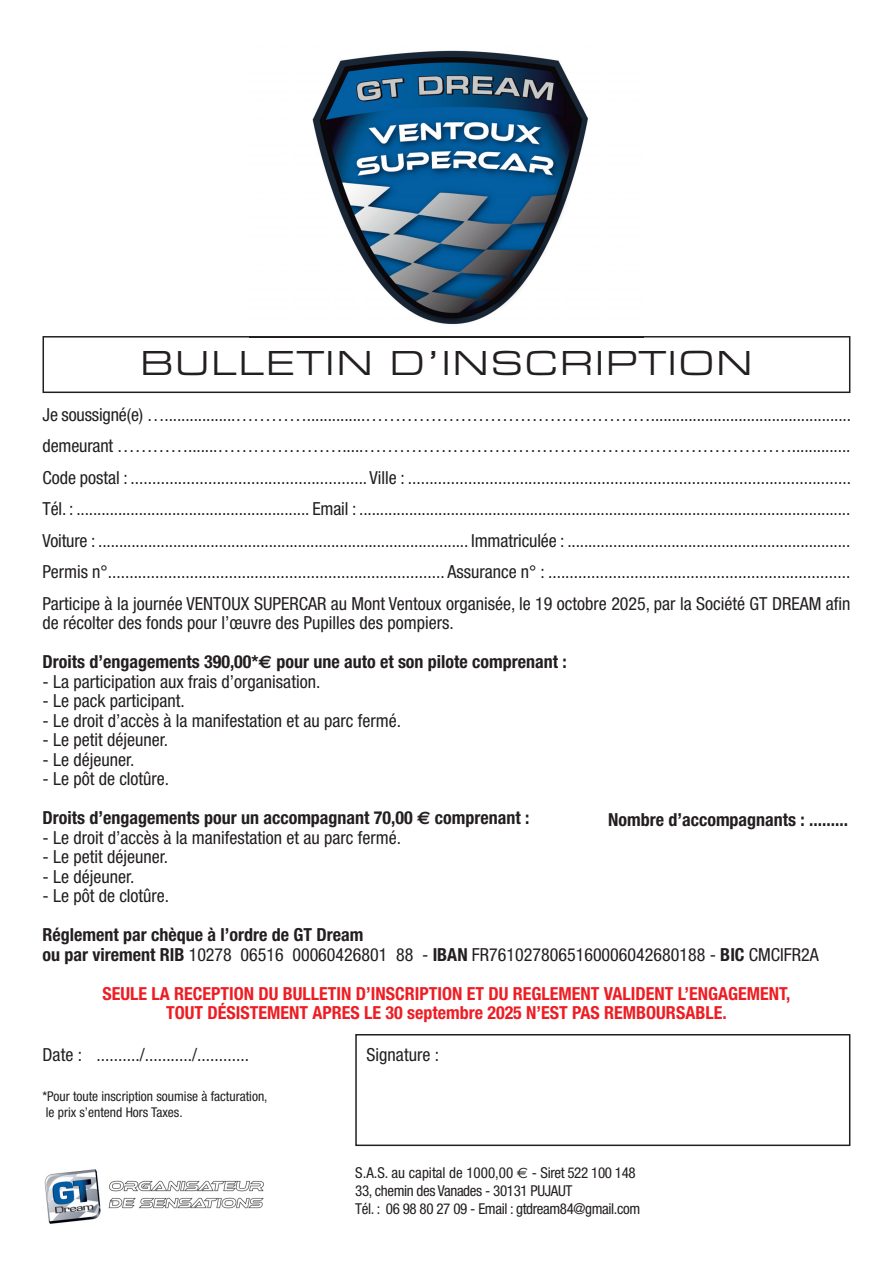
<style>
.page{position:relative;width:893px;height:1263px;background:#fff}
.page>*{position:absolute;margin:0;border:0;box-sizing:border-box;transform-origin:0 0}
.t1{font:36px "Eurostile Extended Roman DTC";letter-spacing:.04em;color:#231f20}
.t2{font:condensed 18px/31.5px "Helvetica Neue";color:#231f20}
.t3{font:700 condensed 18px "Helvetica Neue";color:#231f20}
.t4{font:700 condensed 18px "Helvetica Neue";color:#ee1d23}
.t5{font:condensed 15px "Helvetica Neue";letter-spacing:-.025em;color:#231f20}
.t6{font:condensed 15px "Helvetica Neue";color:#231f20}
.t7{font:condensed 13.5px "Helvetica Neue";color:#231f20}
.s1{font-family:"Euro Sans";font-stretch:normal}
.s2{font-weight:700}
</style>
<div class="page">
<div style="left:43px;top:336px;width:807px;height:57px;border:2px solid #231f20"></div>
<img style="left:249px;top:50px;width:395px;height:289px">
<div style="left:355px;top:1034px;width:495px;height:112px;border:2px solid #231f20"></div>
<img style="left:44px;top:1169px;width:220px;height:55px">
<p class="t1" style="left:140px;top:351px;width:614px">BULLETIN D’INSCRIPTION</p>
<p class="t2" style="left:43px;top:400px;width:810px">Je soussigné(e) ….................…………..............…………………………………………................................................ demeurant ………….......………………….....………………………………………………………………..............</p>
<p class="t2" style="left:43px;top:463px;width:810px">Code postal : ....................................................... Ville : .......................................................................................................</p>
<p class="t2" style="left:43px;top:495px;width:809px">Tél. : ........................................................ Email : ......................................................................................................................</p>
<p class="t2" style="left:43px;top:526px;width:809px">Voiture : ......................................................................................... Immatriculée : ....................................................................</p>
<p class="t2" style="left:43px;top:558px;width:809px">Permis n°.............................................................................. Assurance n° : ......................................................................</p>
<p class="t2" style="left:43px;top:595px;width:809px;line-height:19.5px">Participe à la journée VENTOUX SUPERCAR au Mont Ventoux organisée, le 19 octobre 2025, par la Société GT DREAM afin de récolter des fonds pour l’œuvre des Pupilles des pompiers.</p>
<p class="t3" style="left:43px;top:655px;width:526px">Droits d’engagements 390,00*<span class="s1">€</span> pour une auto et son pilote comprenant :</p>
<p class="t2" style="left:43px;top:667px;width:279px">- La participation aux frais d’organisation.</p>
<p class="t2" style="left:43px;top:687px;width:144px">- Le pack participant.</p>
<p class="t2" style="left:43px;top:706px;width:360px">- Le droit d’accès à la manifestation et au parc fermé.</p>
<p class="t2" style="left:43px;top:726px;width:127px">- Le petit déjeuner.</p>
<p class="t2" style="left:43px;top:745px;width:93px">- Le déjeuner.</p>
<p class="t2" style="left:43px;top:765px;width:128px">- Le pôt de clotûre.</p>
<p class="t3" style="left:43px;top:811px;width:488px">Droits d’engagements pour un accompagnant 70,00 <span class="s1">€</span> comprenant :</p>
<p class="t2" style="left:43px;top:823px;width:360px">- Le droit d’accès à la manifestation et au parc fermé.</p>
<p class="t2" style="left:43px;top:843px;width:127px">- Le petit déjeuner.</p>
<p class="t2" style="left:43px;top:862px;width:93px">- Le déjeuner.</p>
<p class="t2" style="left:43px;top:882px;width:128px">- Le pôt de clotûre.</p>
<p class="t3" style="left:43px;top:928px;width:322px">Réglement par chèque à l’ordre de GT Dream</p>
<p class="t2" style="left:43px;top:940px;width:778px"><span class="s2">ou par virement RIB</span> 10278 06516 00060426801 88 - <span class="s2">IBAN</span> FR7610278065160006042680188 - <span class="s2">BIC</span> CMCIFR2A</p>
<p class="t4" style="left:103px;top:987px;width:689px">SEULE LA RECEPTION DU BULLETIN D’INSCRIPTION ET DU REGLEMENT VALIDENT L’ENGAGEMENT,</p>
<p class="t4" style="left:166px;top:1006px;width:562px">TOUT DÉSISTEMENT APRES LE 30 septembre 2025 N’EST PAS REMBOURSABLE.</p>
<p class="t2" style="left:43px;top:1040px;width:208px">Date : ........../.........../............</p>
<p class="t2" style="left:367px;top:1040px;width:74px">Signature :</p>
<p class="t7" style="left:43px;top:1091px;width:226px">*Pour toute inscription soumise à facturation,</p>
<p class="t7" style="left:46px;top:1107px;width:138px">le prix s’entend Hors Taxes.</p>
<p class="t3" style="left:608px;top:813px;width:242px">Nombre d’accompagnants : .........</p>
<p class="t6" style="left:355px;top:1167px;width:282px">S.A.S. au capital de 1000,00 <span class="s1">€</span> - Siret 522 100 148</p>
<p class="t5" style="left:355px;top:1185px;width:219px">33, chemin des Vanades - 30131 PUJAUT</p>
<p class="t5" style="left:355px;top:1203px;width:286px">Tél. : 06 98 80 27 09 - Email : gtdream84@gmail.com</p>
</div>
